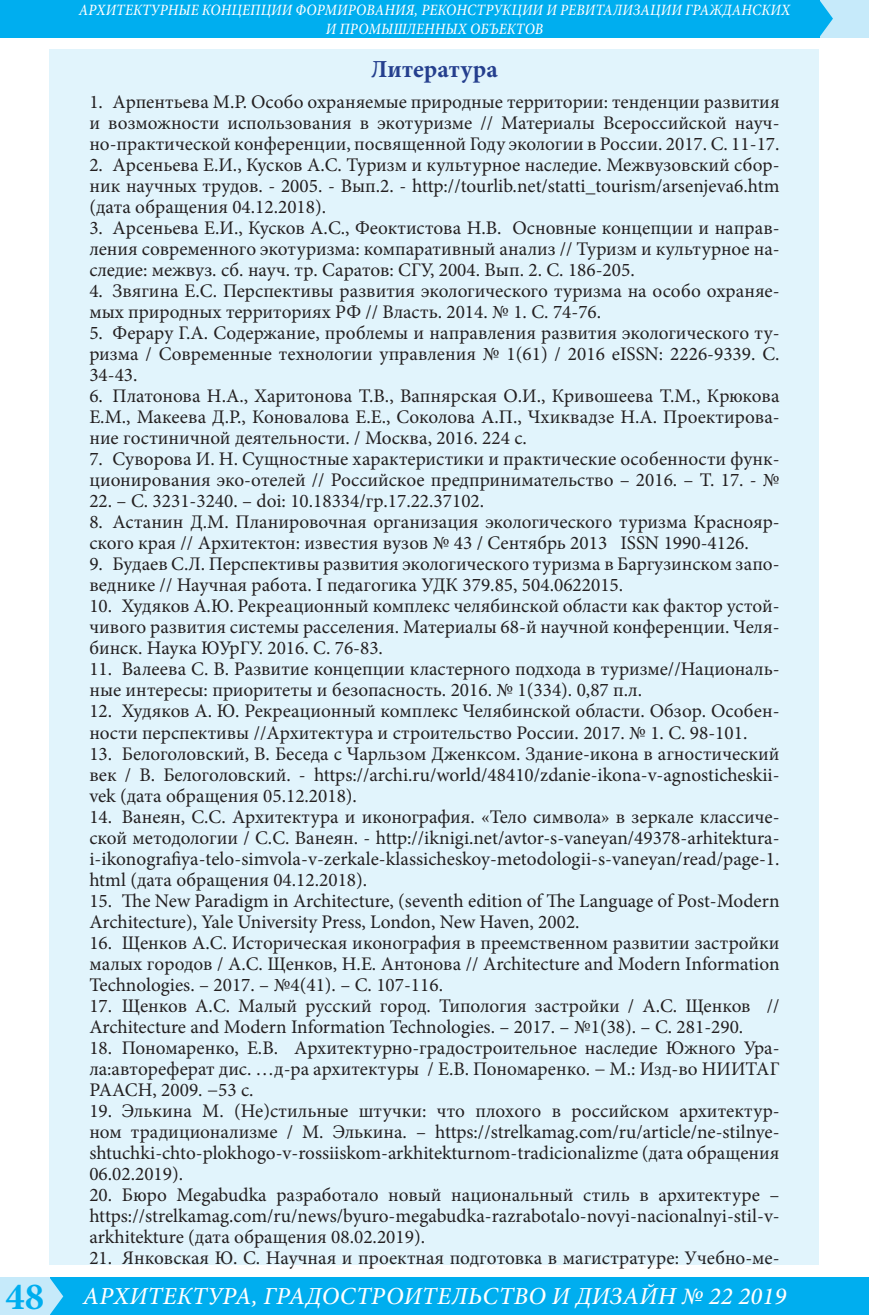
<style>
.page{position:relative;width:869px;height:1315px;background:#fff}
.page>*{position:absolute;margin:0;border:0;box-sizing:border-box;transform-origin:0 0}
.t1{font:italic 500 24.5px "Minion Pro";letter-spacing:.01em;color:#fff}
.Литература_заголовок{font:700 24.5px "Minion Pro";letter-spacing:.01em;color:#253f8e}
.t2{font:19.25px/21px "Minion Pro";color:#231f20;text-align:justify}
.t3{font:italic 500 15.75px/18.9px "Minion Pro";letter-spacing:.01em;color:#fff;text-align:center;scale:.9 1}
.s1{font-weight:700;font-style:normal;font-size:38.5px;color:#00aeef}
</style>
<div class="page">
<div style="left:46px;top:1277px;width:822px;height:38px;background:#00aeef"></div>
<div style="left:819px;top:0;width:49px;height:37px;background:#c6eafa"></div>
<div style="left:0;top:1277px;width:50px;height:38px;background:#c6eafa"></div>
<div style="left:0;top:0;width:819px;height:37px;background:#00aeef"></div>
<svg style="left:50px;top:1278px;width:13px;height:37px"></svg>
<svg style="left:819px;top:0;width:13px;height:37px"></svg>
<div style="left:50px;top:50px;width:769px;height:1215px;background:#e1f4fc"></div>
<p class="t3" style="left:79px;top:0;width:791px">АРХИТЕКТУРНЫЕ КОНЦЕПЦИИ ФОРМИРОВАНИЯ, РЕКОНСТРУКЦИИ И РЕВИТАЛИЗАЦИИ ГРАЖДАНСКИХ<br>И ПРОМЫШЛЕННЫХ ОБЪЕКТОВ</p>
<p class="Литература_заголовок" style="left:371px;top:52px;width:128px">Литература</p>
<p class="t2" style="left:89px;top:92px;width:691px">1. Арпентьева М.Р. Особо охраняемые природные территории: тенденции развития и возможности использования в экотуризме // Материалы Всероссийской науч&shy;но-практической конференции, посвященной Году экологии в России. 2017. С. 11-17.</p>
<p class="t2" style="left:89px;top:155px;width:691px">2. Арсеньева Е.И., Кусков А.С. Туризм и культурное наследие. Межвузовский сбор&shy;ник научных трудов. - 2005. - Вып.2. - http://tourlib.net/statti_tourism/arsenjeva6.htm (дата обращения 04.12.2018).</p>
<p class="t2" style="left:89px;top:218px;width:691px">3. Арсеньева Е.И., Кусков А.С., Феоктистова Н.В. Основные концепции и направ&shy;ления современного экотуризма: компаративный анализ // Туризм и культурное на&shy;следие: межвуз. сб. науч. тр. Саратов: СГУ, 2004. Вып. 2. С. 186-205.</p>
<p class="t2" style="left:89px;top:281px;width:691px">4. Звягина Е.С. Перспективы развития экологического туризма на особо охраняе&shy;мых природных территориях РФ // Власть. 2014. № 1. С. 74-76.</p>
<p class="t2" style="left:89px;top:323px;width:691px">5. Ферару Г.А. Содержание, проблемы и направления развития экологического ту&shy;ризма / Современные технологии управления № 1(61) / 2016 eISSN: 2226-9339. С.<br>34-43.</p>
<p class="t2" style="left:89px;top:386px;width:691px">6. Платонова Н.А., Харитонова Т.В., Вапнярская О.И., Кривошеева Т.М., Крюкова Е.М., Макеева Д.Р., Коновалова Е.Е., Соколова А.П., Чхиквадзе Н.А. Проектирова&shy;ние гостиничной деятельности. / Москва, 2016. 224 c.</p>
<p class="t2" style="left:89px;top:449px;width:691px">7. Суворова И. Н. Сущностные характеристики и практические особенности функ&shy;ционирования эко-отелей // Российское предпринимательство – 2016. – Т. 17. - №</p>
<p class="t2" style="left:89px;top:491px;width:396px">22. – С. 3231-3240. – doi: 10.18334/гр.17.22.37102.</p>
<p class="t2" style="left:89px;top:512px;width:691px">8. Астанин Д.М. Планировочная организация экологического туризма Краснояр&shy;ского края // Архитектон: известия вузов № 43 / Сентябрь 2013 ISSN 1990-4126.</p>
<p class="t2" style="left:89px;top:554px;width:691px">9. Будаев С.Л. Перспективы развития экологического туризма в Баргузинском запо&shy;веднике // Научная работа. I педагогика УДК 379.85, 504.0622015.</p>
<p class="t2" style="left:89px;top:596px;width:691px">10. Худяков А.Ю. Рекреационный комплекс челябинской области как фактор устой&shy;чивого развития системы расселения. Материалы 68-й научной конференции. Челя&shy;бинск. Наука ЮУрГУ. 2016. С. 76-83.</p>
<p class="t2" style="left:89px;top:659px;width:691px">11. Валеева С. В. Развитие концепции кластерного подхода в туризме//Националь&shy;ные интересы: приоритеты и безопасность. 2016. № 1(334). 0,87 п.л.</p>
<p class="t2" style="left:89px;top:701px;width:691px">12. Худяков А. Ю. Рекреационный комплекс Челябинской области. Обзор. Особен&shy;ности перспективы //Архитектура и строительство России. 2017. № 1. С. 98-101.</p>
<p class="t2" style="left:89px;top:743px;width:691px">13. Белоголовский, В. Беседа с Чарльзом Дженксом. Здание-икона в агностический век / В. Белоголовский. - https://archi.ru/world/48410/zdanie-ikona-v-agnosticheskii&shy;vek (дата обращения 05.12.2018).</p>
<p class="t2" style="left:89px;top:806px;width:691px">14. Ванеян, С.С. Архитектура и иконография. «Тело символа» в зеркале классиче&shy;ской методологии / С.С. Ванеян. - http://iknigi.net/avtor-s-vaneyan/49378-arhitektura&shy;i-ikonografiya-telo-simvola-v-zerkale-klassicheskoy-metodologii-s-vaneyan/read/page-1. html (дата обращения 04.12.2018).</p>
<p class="t2" style="left:89px;top:890px;width:691px">15. The New Paradigm in Architecture, (seventh edition of The Language of Post-Modern<br>Architecture), Yale University Press, London, New Haven, 2002.</p>
<p class="t2" style="left:89px;top:932px;width:691px">16. Щенков А.С. Историческая иконография в преемственном развитии застройки малых городов / А.С. Щенков, Н.Е. Антонова // Architecture and Modern Information Technologies. – 2017. – №4(41). – С. 107-116.</p>
<p class="t2" style="left:89px;top:995px;width:691px">17. Щенков А.С. Малый русский город. Типология застройки / А.С. Щенков //<br>Architecture and Modern Information Technologies. – 2017. – №1(38). – С. 281-290.</p>
<p class="t2" style="left:89px;top:1037px;width:691px">18. Пономаренко, Е.В. Архитектурно-градостроительное наследие Южного Ура&shy;ла:автореферат дис. …д-ра архитектуры / Е.В. Пономаренко. − М.: Изд-во НИИТАГ РААСН, 2009. −53 с.</p>
<p class="t2" style="left:89px;top:1100px;width:691px">19. Элькина М. (Не)стильные штучки: что плохого в российском архитектур&shy;ном традиционализме / М. Элькина. – https://strelkamag.com/ru/article/ne-stilnye&shy;shtuchki-chto-plokhogo-v-rossiiskom-arkhitekturnom-tradicionalizme (дата обращения 06.02.2019).</p>
<p class="t2" style="left:89px;top:1184px;width:691px">20. Бюро Megabudka разработало новый национальный стиль в архитектуре – https://strelkamag.com/ru/news/byuro-megabudka-razrabotalo-novyi-nacionalnyi-stil-v&shy;arkhitekture (дата обращения 08.02.2019).</p>
<p class="t2" style="left:89px;top:1247px;width:691px">21. Янковская Ю. С. Научная и проектная подготовка в магистратуре: Учебно-ме-</p>
<p class="t1" style="left:6px;top:1279px;width:781px"><span class="s1">48</span> АРХИТЕКТУРА, ГРАДОСТРОИТЕЛЬСТВО И ДИЗАЙН № 22 2019</p>
</div>
